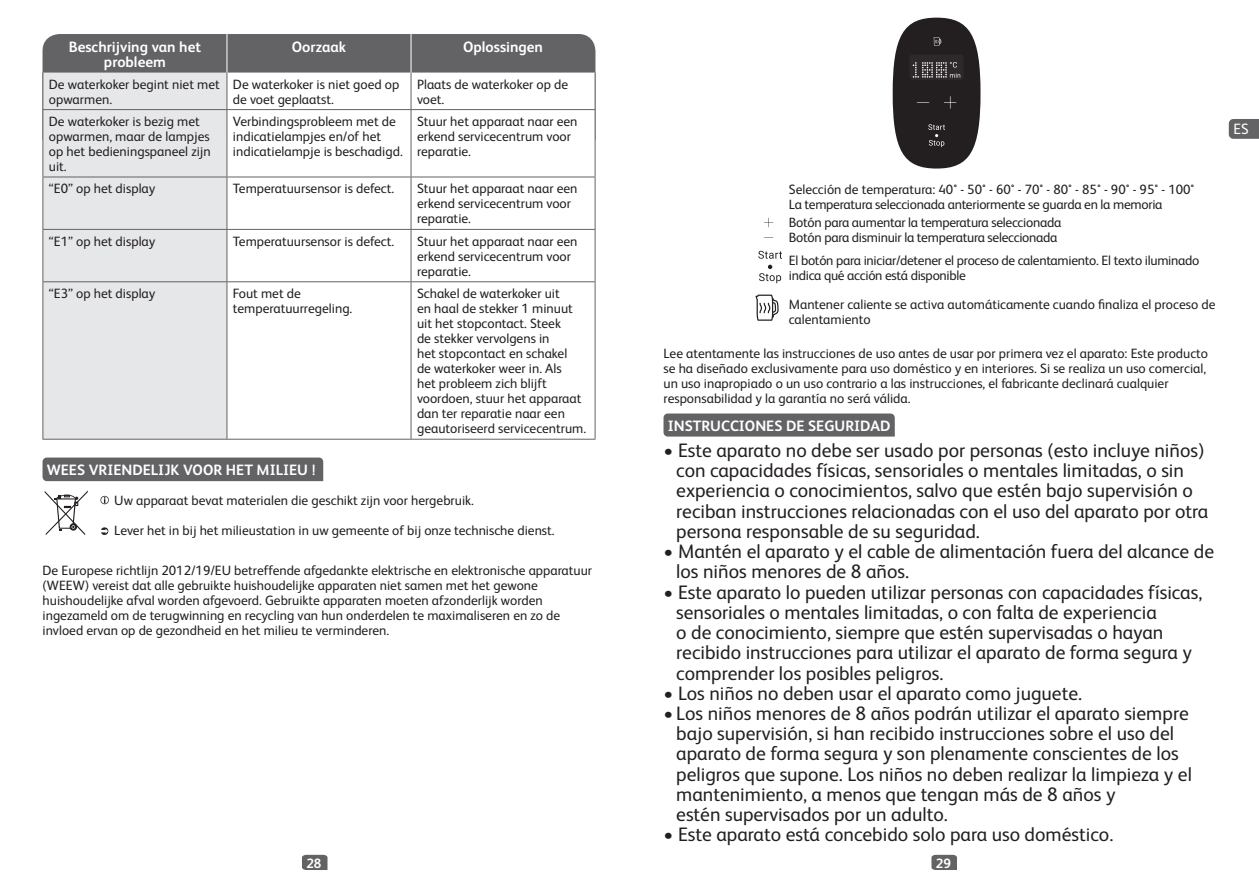
<style>
.page{position:relative;width:1259px;height:893px;background:#fff}
.page>*{position:absolute;margin:0;border:0;box-sizing:border-box;transform-origin:0 0}
.t1{font:19.5px/20.2px "FS Albert";color:#231f20}
.t2{font:700 15px/15px "FS Albert Pro";color:#fff;text-align:center}
.t3{font:15px "FS Albert";color:#fff}
.t4{font:13.5px/15px "FS Albert";color:#231f20}
.t5{font:13.5px/15px "FS Albert";letter-spacing:-.02em;color:#231f20}
.t6{font:700 13.5px "FS Albert Pro";color:#fff}
</style>
<div class="page">
<svg style="left:931px;top:855px;width:26px;height:15px"></svg>
<svg style="left:302px;top:855px;width:25px;height:15px"></svg>
<div style="left:43px;top:458px;width:280px;height:23px;background:#636366"></div>
<svg style="left:45px;top:490px;width:43px;height:45px"></svg>
<div style="left:43px;top:34px;width:552px;height:39px;background:#636366"></div>
<div style="left:44px;top:73px;width:183px;height:366px;background:#e6e7e9"></div>
<svg style="left:228px;top:73px;width:367px;height:366px"></svg>
<hr style="left:411px;top:73px;width:1px;height:36px;background:#636366">
<hr style="left:411px;top:109px;width:184px;height:1px;background:#636366">
<hr style="left:411px;top:177px;width:184px;height:1px;background:#636366">
<hr style="left:411px;top:177px;width:1px;height:52px;background:#636366">
<hr style="left:227px;top:229px;width:184px;height:1px;background:#636366">
<hr style="left:411px;top:229px;width:184px;height:1px;background:#636366">
<hr style="left:411px;top:230px;width:1px;height:51px;background:#636366">
<hr style="left:227px;top:281px;width:184px;height:1px;background:#636366">
<hr style="left:411px;top:281px;width:184px;height:1px;background:#636366">
<hr style="left:411px;top:282px;width:1px;height:157px;background:#636366">
<hr style="left:227px;top:439px;width:184px;height:1px;background:#636366">
<hr style="left:411px;top:439px;width:184px;height:1px;background:#636366">
<hr style="left:595px;top:73px;width:1px;height:36px;background:#636366">
<hr style="left:595px;top:110px;width:1px;height:67px;background:#636366">
<hr style="left:595px;top:177px;width:1px;height:52px;background:#636366">
<hr style="left:595px;top:230px;width:1px;height:51px;background:#636366">
<hr style="left:595px;top:282px;width:1px;height:157px;background:#636366">
<hr style="left:227px;top:109px;width:184px;height:1px;background:#636366">
<hr style="left:411px;top:110px;width:1px;height:67px;background:#636366">
<hr style="left:227px;top:177px;width:184px;height:1px;background:#636366">
<hr style="left:227px;top:34px;width:1px;height:39px;background:#fff">
<hr style="left:411px;top:34px;width:1px;height:39px;background:#fff">
<hr style="left:43px;top:73px;width:1px;height:36px;background:#636366">
<hr style="left:43px;top:110px;width:1px;height:67px;background:#636366">
<hr style="left:43px;top:177px;width:1px;height:52px;background:#636366">
<hr style="left:43px;top:230px;width:1px;height:51px;background:#636366">
<hr style="left:43px;top:282px;width:1px;height:157px;background:#636366">
<hr style="left:227px;top:73px;width:1px;height:36px;background:#636366">
<hr style="left:227px;top:110px;width:1px;height:67px;background:#636366">
<hr style="left:227px;top:177px;width:1px;height:52px;background:#636366">
<hr style="left:227px;top:230px;width:1px;height:51px;background:#636366">
<hr style="left:227px;top:282px;width:1px;height:157px;background:#636366">
<hr style="left:43px;top:109px;width:184px;height:1px;background:#636366">
<hr style="left:43px;top:177px;width:184px;height:1px;background:#636366">
<hr style="left:43px;top:229px;width:184px;height:1px;background:#636366">
<hr style="left:43px;top:281px;width:184px;height:1px;background:#636366">
<hr style="left:43px;top:439px;width:184px;height:1px;background:#636366">
<svg style="left:663px;top:413px;width:231px;height:24px;background:#69696c"></svg>
<svg style="left:100px;top:496px;width:9px;height:8px"></svg>
<svg style="left:101px;top:527px;width:7px;height:8px"></svg>
<svg style="left:1228px;top:119px;width:31px;height:20px"></svg>
<div style="left:892px;top:18px;width:88px;height:151px;background:#231f20;border-radius:50%"></div>
<svg style="left:933px;top:37px;width:8px;height:9px"></svg>
<svg style="left:917px;top:102px;width:12px;height:1px"></svg>
<svg style="left:944px;top:96px;width:12px;height:13px"></svg>
<svg style="left:928px;top:124px;width:17px;height:23px"></svg>
<div style="left:909px;top:54px;width:54px;height:26px;background:#2d292a;border-radius:3px"></div>
<svg style="left:912px;top:62px;width:48px;height:16px"></svg>
<svg style="left:755px;top:295px;width:23px;height:26px"></svg>
<svg style="left:764px;top:218px;width:9px;height:9px"></svg>
<svg style="left:758px;top:251px;width:24px;height:8px"></svg>
<svg style="left:759px;top:265px;width:22px;height:18px"></svg>
<p class="t2" style="left:69px;top:38px;width:134px">Beschrijving van het probleem</p>
<p class="t2" style="left:292px;top:38px;width:56px">Oorzaak</p>
<p class="t2" style="left:463px;top:38px;width:81px">Oplossingen</p>
<p class="t4" style="left:49px;top:76px;width:172px">De waterkoker begint niet met opwarmen.</p>
<p class="t4" style="left:233px;top:76px;width:168px">De waterkoker is niet goed op de voet geplaatst.</p>
<p class="t4" style="left:417px;top:76px;width:153px">Plaats de waterkoker op de voet.</p>
<p class="t4" style="left:49px;top:113px;width:163px">De waterkoker is bezig met opwarmen, maar de lampjes op het bedieningspaneel zijn uit.</p>
<p class="t4" style="left:233px;top:113px;width:171px">Verbindingsprobleem met de indicatielampjes en/of het indicatielampje is beschadigd.</p>
<p class="t4" style="left:417px;top:113px;width:162px">Stuur het apparaat naar een erkend servicecentrum voor reparatie.</p>
<p class="t4" style="left:49px;top:181px;width:108px">“E0” op het display</p>
<p class="t4" style="left:233px;top:181px;width:163px">Temperatuursensor is defect.</p>
<p class="t4" style="left:417px;top:181px;width:162px">Stuur het apparaat naar een erkend servicecentrum voor reparatie.</p>
<p class="t4" style="left:49px;top:233px;width:108px">“E1” op het display</p>
<p class="t4" style="left:233px;top:233px;width:163px">Temperatuursensor is defect.</p>
<p class="t4" style="left:417px;top:233px;width:162px">Stuur het apparaat naar een erkend servicecentrum voor reparatie.</p>
<p class="t4" style="left:49px;top:285px;width:108px">“E3” op het display</p>
<p class="t4" style="left:233px;top:285px;width:121px">Fout met de temperatuurregeling.</p>
<p class="t4" style="left:417px;top:285px;width:171px">Schakel de waterkoker uit<br>en haal de stekker 1 minuut uit het stopcontact. Steek<br>de stekker vervolgens in<br>het stopcontact en schakel<br>de waterkoker weer in. Als<br>het probleem zich blijft voordoen, stuur het apparaat dan ter reparatie naar een geautoriseerd servicecentrum.</p>
<p class="t2" style="left:47px;top:462px;width:270px">WEES VRIENDELIJK VOOR HET MILIEU !</p>
<p class="t4" style="left:114px;top:492px;width:361px">Uw apparaat bevat materialen die geschikt zijn voor hergebruik.</p>
<p class="t4" style="left:114px;top:522px;width:442px">Lever het in bij het milieustation in uw gemeente of bij onze technische dienst.</p>
<p class="t4" style="left:43px;top:563px;width:551px">De Europese richtlijn 2012/19/EU betreffende afgedankte elektrische en elektronische apparatuur (WEEW) vereist dat alle gebruikte huishoudelijke apparaten niet samen met het gewone huishoudelijke afval worden afgevoerd. Gebruikte apparaten moeten afzonderlijk worden ingezameld om de terugwinning en recycling van hun onderdelen te maximaliseren en zo de invloed ervan op de gezondheid en het milieu te verminderen.</p>
<p class="t5" style="left:789px;top:181px;width:407px">Selección de temperatura: 40° - 50° - 60° - 70° - 80° - 85° - 90° - 95° - 100°<br>La temperatura seleccionada anteriormente se guarda en la memoria</p>
<p class="t5" style="left:789px;top:214px;width:274px">Botón para aumentar la temperatura seleccionada<br>Botón para disminuir la temperatura seleccionada</p>
<p class="t5" style="left:789px;top:253px;width:412px">El botón para iniciar/detener el proceso de calentamiento. El texto iluminado indica qué acción está disponible</p>
<p class="t4" style="left:789px;top:296px;width:428px">Mantener caliente se activa automáticamente cuando finaliza el proceso de calentamiento</p>
<p class="t4" style="left:663px;top:345px;width:546px">Lee atentamente las instrucciones de uso antes de usar por primera vez el aparato: Este producto se ha diseñado exclusivamente para uso doméstico y en interiores. Si se realiza un uso comercial, un uso inapropiado o un uso contrario a las instrucciones, el fabricante declinará cualquier responsabilidad y la garantía no será válida.</p>
<p class="t2" style="left:668px;top:417px;width:224px">INSTRUCCIONES DE SEGURIDAD</p>
<p class="t1" style="left:676px;top:439px;width:533px;text-indent:-13px">• Este aparato no debe ser usado por personas (esto incluye niños) con capacidades físicas, sensoriales o mentales limitadas, o sin experiencia o conocimientos, salvo que estén bajo supervisión o reciban instrucciones relacionadas con el uso del aparato por otra persona responsable de su seguridad.</p>
<h1 class="t1" style="left:676px;top:540px;width:539px;text-indent:-13px">• Mantén el aparato y el cable de alimentación fuera del alcance de los niños menores de 8 años.</h1>
<p class="t1" style="left:676px;top:581px;width:527px;text-indent:-13px">• Este aparato lo pueden utilizar personas con capacidades físicas, sensoriales o mentales limitadas, o con falta de experiencia<br>o de conocimiento, siempre que estén supervisadas o hayan recibido instrucciones para utilizar el aparato de forma segura y comprender los posibles peligros.</p>
<h1 class="t1" style="left:663px;top:682px;width:420px">• Los niños no deben usar el aparato como juguete.</h1>
<p class="t1" style="left:676px;top:702px;width:517px;text-indent:-13px">• Los niños menores de 8 años podrán utilizar el aparato siempre bajo supervisión, si han recibido instrucciones sobre el uso del aparato de forma segura y son plenamente conscientes de los peligros que supone. Los niños no deben realizar la limpieza y el mantenimiento, a menos que tengan más de 8 años y<br>estén supervisados por un adulto.</p>
<h1 class="t1" style="left:663px;top:824px;width:451px">• Este aparato está concebido solo para uso doméstico.</h1>
<p class="t6" style="left:306px;top:853px;width:17px">28</p>
<p class="t6" style="left:936px;top:853px;width:17px">29</p>
<p class="t3" style="left:1233px;top:119px;width:17px">ES</p>
</div>
